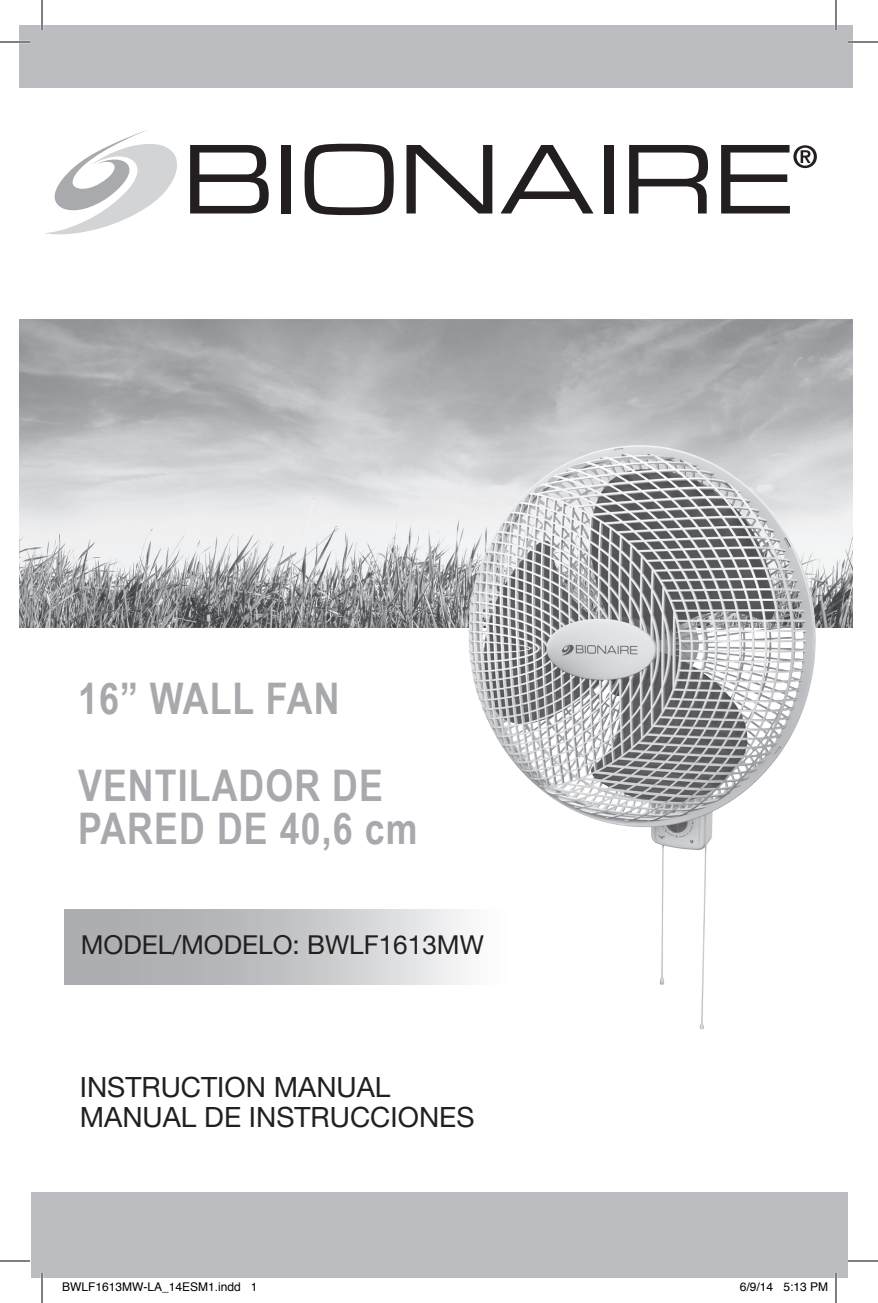
<style>
.page{position:relative;width:878px;height:1303px;background:#fff}
.page>*{position:absolute;margin:0;border:0;box-sizing:border-box;transform-origin:0 0}
.t1{font:700 43.6px/43.6px "Arial Narrow";letter-spacing:.025em;color:#a8a9ad}
.t2{font:28px "Helvetica Neue";color:#231f20}
.t3{font:26.2px "Helvetica Neue";color:#231f20}
.t4{font:12px "Helvetica";color:#000}
</style>
<div class="page">
<img style="left:19px;top:319px;width:834px;height:308px">
<svg style="left:65px;top:910px;width:383px;height:75px;background:#c2c3c5"></svg>
<div style="left:19px;top:25px;width:834px;height:63px;background:#bcbdc0"></div>
<div style="left:31px;top:1193px;width:816px;height:85px;background:#bcbdc0"></div>
<svg style="left:45px;top:130px;width:132px;height:104px"></svg>
<div style="left:282px;top:145px;width:9px;height:68px;background:#231f20"></div>
<svg style="left:406px;top:145px;width:86px;height:68px"></svg>
<svg style="left:501px;top:145px;width:92px;height:68px"></svg>
<div style="left:604px;top:145px;width:9px;height:68px;background:#231f20"></div>
<svg style="left:190px;top:145px;width:79px;height:68px"></svg>
<svg style="left:629px;top:145px;width:79px;height:68px"></svg>
<svg style="left:304px;top:144px;width:90px;height:71px"></svg>
<svg style="left:721px;top:145px;width:96px;height:68px"></svg>
<img style="left:448px;top:429px;width:388px;height:601px">
<hr style="left:0;top:41px;width:30px;height:2px;background:#fff">
<hr style="left:848px;top:41px;width:30px;height:2px;background:#fff">
<hr style="left:41px;top:0;width:2px;height:30px;background:#fff">
<hr style="left:41px;top:1273px;width:2px;height:30px;background:#fff">
<hr style="left:834px;top:0;width:3px;height:30px;background:#fff">
<hr style="left:834px;top:1273px;width:3px;height:30px;background:#fff">
<hr style="left:0;top:42px;width:30px;height:1px;background:#000">
<hr style="left:848px;top:42px;width:30px;height:1px;background:#000">
<hr style="left:0;top:1261px;width:30px;height:1px;background:#000">
<hr style="left:848px;top:1261px;width:30px;height:1px;background:#000">
<hr style="left:42px;top:0;width:1px;height:30px;background:#000">
<hr style="left:42px;top:1273px;width:1px;height:30px;background:#000">
<hr style="left:835px;top:0;width:1px;height:30px;background:#000">
<hr style="left:835px;top:1273px;width:1px;height:30px;background:#000">
<p class="t1" style="left:78px;top:674px;width:263px">16” WALL FAN</p>
<p class="t1" style="left:78px;top:761px;width:341px">VENTILADOR DE<br>PARED DE 40,6 cm</p>
<p class="t3" style="left:81px;top:929px;width:404px">MODEL/MODELO: BWLF1613MW</p>
<p class="t2" style="left:80px;top:1070px;width:312px">INSTRUCTION MANUAL</p>
<p class="t2" style="left:80px;top:1100px;width:396px">MANUAL DE INSTRUCCIONES</p>
<p class="t4" style="left:62px;top:1276px;width:197px">BWLF1613MW-LA_14ESM1.indd 1</p>
<p class="t4" style="left:740px;top:1276px;width:90px">6/9/14 5:13 PM</p>
</div>
